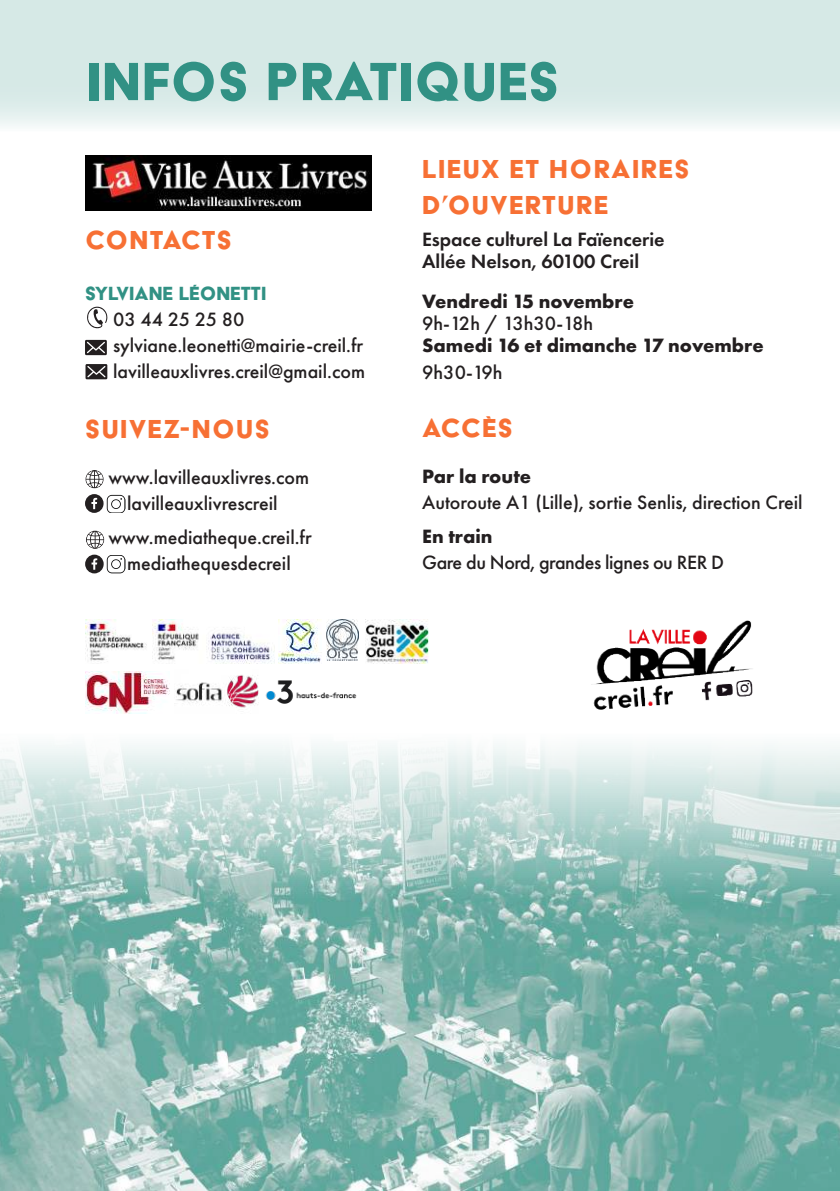
<style>
.page{position:relative;width:840px;height:1191px;background:#fff}
.page>*{position:absolute;margin:0;border:0;box-sizing:border-box;transform-origin:0 0}
.t1{font:62px "Acier BAT Text Solid";letter-spacing:.01em;color:#319184}
.t2{font:30px/36px "Acier BAT Text Solid";letter-spacing:.05em;color:#f77034}
.t3{font:22px "Acier BAT Text Solid";color:#319184}
.t4{font:500 20px/26.2px "Futura PT";color:#231f20}
.t5{font:700 20px "Futura PT";color:#231f20}
.t6{font:600 20px/22px "Futura PT";color:#231f20}
.t7{font:500 20px "Futura PT";letter-spacing:-.02em;color:#231f20}
</style>
<div class="page">
<svg style="left:0;top:0;width:839px;height:126px;background:#d9eae8"></svg>
<svg style="left:85px;top:340px;width:22px;height:15px"></svg>
<svg style="left:85px;top:494px;width:19px;height:19px"></svg>
<img style="left:107px;top:494px;width:18px;height:19px">
<svg style="left:87px;top:306px;width:20px;height:22px"></svg>
<svg style="left:85px;top:364px;width:22px;height:15px"></svg>
<img style="left:85px;top:620px;width:62px;height:41px">
<img style="left:152px;top:620px;width:122px;height:43px">
<img style="left:278px;top:620px;width:44px;height:43px">
<img style="left:327px;top:620px;width:31px;height:41px">
<img style="left:365px;top:620px;width:63px;height:43px">
<img style="left:85px;top:671px;width:85px;height:42px">
<img style="left:176px;top:675px;width:83px;height:33px">
<img style="left:265px;top:680px;width:92px;height:24px">
<img style="left:591px;top:620px;width:162px;height:90px">
<svg style="left:85px;top:470px;width:19px;height:18px"></svg>
<img style="left:85px;top:156px;width:286px;height:55px">
<img style="left:0;top:743px;width:839px;height:448px">
<svg style="left:85px;top:530px;width:19px;height:43px"></svg>
<img style="left:107px;top:555px;width:18px;height:18px">
<h1 class="t1" style="left:86px;top:49px;width:474px">INFOS PRATIQUES</h1>
<h2 class="t2" style="left:85px;top:222px;width:148px">CONTACTS</h2>
<p class="t3" style="left:85px;top:281px;width:183px">SYLVIANE LÉONETTI</p>
<p class="t4" style="left:113px;top:306px;width:253px">03 44 25 25 80 sylviane.leonetti@mairie-creil.fr lavilleauxlivres.creil@gmail.com</p>
<h2 class="t2" style="left:85px;top:411px;width:186px">SUIVEZ-NOUS</h2>
<p class="t4" style="left:127px;top:464px;width:183px;text-indent:-19px">www.lavilleauxlivres.com lavilleauxlivrescreil</p>
<p class="t4" style="left:108px;top:524px;width:205px;text-align:center">www.mediatheque.creil.fr mediathequesdecreil</p>
<h2 class="t2" style="left:422px;top:151px;width:269px">LIEUX ET HORAIRES<br>D’OUVERTURE</h2>
<p class="t6" style="left:422px;top:228px;width:244px">Espace culturel La Faïencerie<br>Allée Nelson, 60100 Creil</p>
<p class="t5" style="left:422px;top:289px;width:213px">Vendredi 15 novembre</p>
<p class="t4" style="left:422px;top:310px;width:172px">9h-12h / 13h30-18h</p>
<p class="t5" style="left:422px;top:333px;width:343px">Samedi 16 et dimanche 17 novembre</p>
<p class="t4" style="left:422px;top:359px;width:82px">9h30-19h</p>
<h2 class="t2" style="left:422px;top:409px;width:92px">ACCÈS</h2>
<p class="t5" style="left:422px;top:463px;width:110px">Par la route</p>
<p class="t4" style="left:422px;top:489px;width:381px">Autoroute A1 (Lille), sortie Senlis, direction Creil</p>
<p class="t5" style="left:422px;top:523px;width:72px">En train</p>
<p class="t7" style="left:422px;top:550px;width:303px">Gare du Nord, grandes lignes ou RER D</p>
</div>
